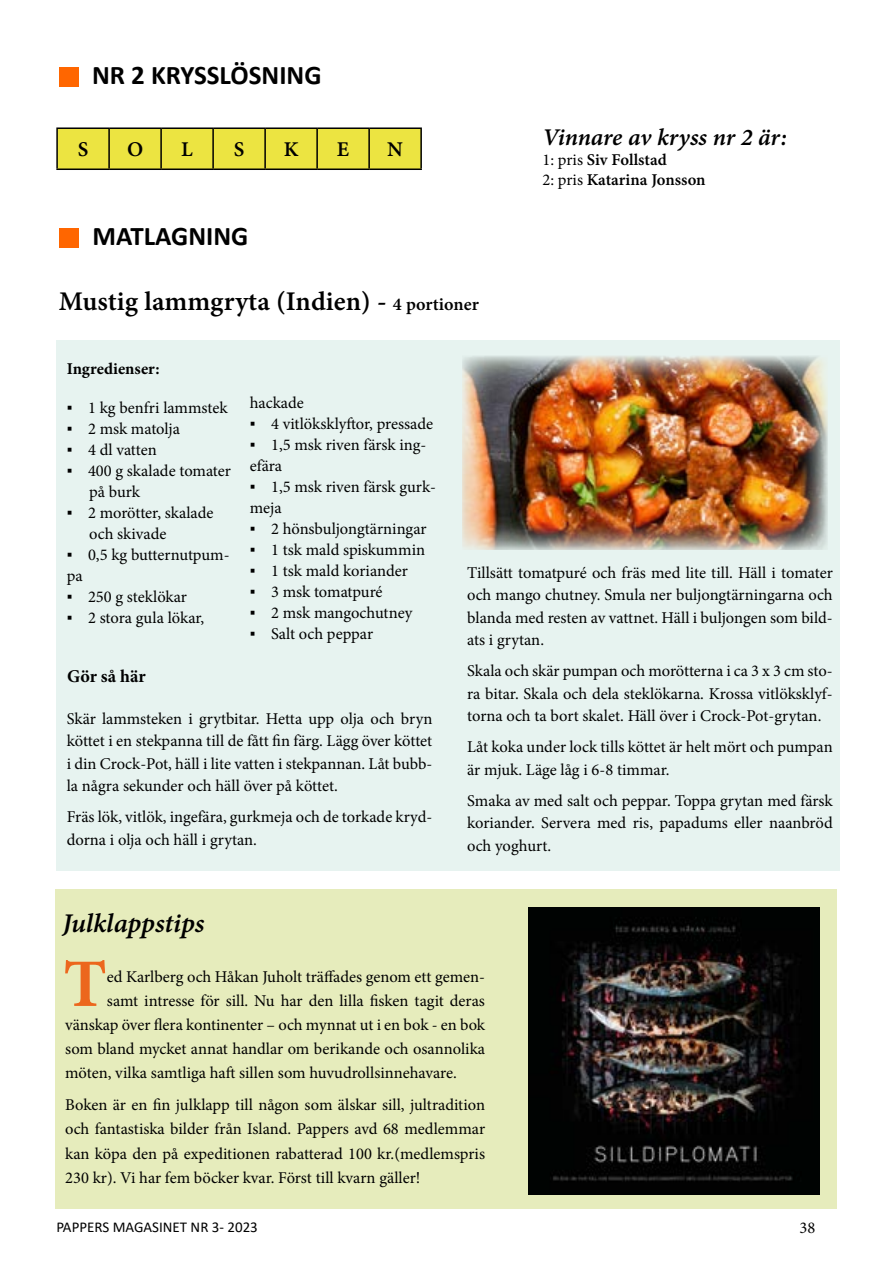
<style>
.page{position:relative;width:893px;height:1263px;background:#fff}
.page>*{position:absolute;margin:0;border:0;box-sizing:border-box;transform-origin:0 0}
.t1{font:700 67.95px "Minion Pro";color:#ec671d}
.t2{font:27px "Minion Pro Semibold Capt";letter-spacing:-.005em;color:#000}
.t3{font:700 27px "Calibri";color:#000}
.t4{font:27px "Minion Pro Semibold It Capt";letter-spacing:-.005em;color:#000}
.t5{font:24px "Minion Pro Semibold It Capt";letter-spacing:-.01em;color:#000}
.t6{font:21px "Minion Pro Semibold Capt";color:#000}
.t7{font:700 18px "Minion Pro";color:#000}
.t8{font:16.5px/22.5px "Minion Pro";letter-spacing:-.005em;color:#000}
.t9{font:16.5px/19.8px "Minion Pro Semibold Capt";letter-spacing:-.01em;color:#000}
.t10{font:700 16.5px "Minion Pro";color:#000}
.t11{font:15px "Calibri";color:#000}
.s1{font-size:18px}
.s2{font-family:"Minion Pro"}
.s3{font-family:"Calibri"}
</style>
<div class="page">
<div style="left:56px;top:340px;width:783px;height:531px;background:#e7f3f0"></div>
<div style="left:59px;top:68px;width:19px;height:19px;background:#f60"></div>
<div style="left:59px;top:229px;width:19px;height:19px;background:#f60"></div>
<img style="left:462px;top:356px;width:366px;height:194px">
<div style="left:56px;top:889px;width:781px;height:319px;background:#e6ecbc"></div>
<img style="left:528px;top:907px;width:291px;height:288px">
<div style="left:58px;top:129px;width:362px;height:39px;background:#ece441"></div>
<hr style="left:56px;top:127px;width:53px;height:2px;background:#000">
<hr style="left:56px;top:129px;width:2px;height:39px;background:#000">
<hr style="left:109px;top:127px;width:52px;height:2px;background:#000">
<hr style="left:108px;top:129px;width:2px;height:39px;background:#000">
<hr style="left:161px;top:127px;width:52px;height:2px;background:#000">
<hr style="left:160px;top:129px;width:2px;height:39px;background:#000">
<hr style="left:213px;top:127px;width:52px;height:2px;background:#000">
<hr style="left:212px;top:129px;width:2px;height:39px;background:#000">
<hr style="left:265px;top:127px;width:52px;height:2px;background:#000">
<hr style="left:264px;top:129px;width:2px;height:39px;background:#000">
<hr style="left:317px;top:127px;width:52px;height:2px;background:#000">
<hr style="left:316px;top:129px;width:2px;height:39px;background:#000">
<hr style="left:369px;top:127px;width:53px;height:2px;background:#000">
<hr style="left:368px;top:129px;width:2px;height:39px;background:#000">
<hr style="left:420px;top:129px;width:2px;height:39px;background:#000">
<hr style="left:56px;top:168px;width:53px;height:2px;background:#000">
<hr style="left:109px;top:168px;width:52px;height:2px;background:#000">
<hr style="left:161px;top:168px;width:52px;height:2px;background:#000">
<hr style="left:213px;top:168px;width:52px;height:2px;background:#000">
<hr style="left:265px;top:168px;width:52px;height:2px;background:#000">
<hr style="left:317px;top:168px;width:52px;height:2px;background:#000">
<hr style="left:369px;top:168px;width:53px;height:2px;background:#000">
<h2 class="t3" style="left:92px;top:56px;width:231px">NR 2 KRYSSLÖSNING</h2>
<p class="t6" style="left:78px;top:135px;width:12px">S</p>
<p class="t6" style="left:127px;top:135px;width:18px">O</p>
<p class="t6" style="left:181px;top:135px;width:13px">L</p>
<p class="t6" style="left:234px;top:135px;width:12px">S</p>
<p class="t6" style="left:284px;top:135px;width:16px">K</p>
<p class="t6" style="left:337px;top:135px;width:14px">E</p>
<p class="t6" style="left:387px;top:135px;width:17px">N</p>
<h2 class="t3" style="left:92px;top:217px;width:157px">MATLAGNING</h2>
<h2 class="t2" style="left:59px;top:282px;width:421px">Mustig lammgryta (Indien) - <span class="s1">4 portioner</span></h2>
<h3 class="t5" style="left:542px;top:120px;width:246px">Vinnare av kryss nr 2 är:</h3>
<p class="t9" style="left:542px;top:149px;width:165px"><span class="s2">1: pris</span> Siv Follstad<br><span class="s2">2: pris</span> Katarina Jonsson</p>
<p class="t10" style="left:67px;top:357px;width:94px">Ingredienser:</p>
<p class="t8" style="left:67px;top:396px;width:162px"><span class="s3">▪</span> 1 kg benfri lammstek</p>
<p class="t8" style="left:67px;top:417px;width:115px"><span class="s3">▪</span> 2 msk matolja</p>
<p class="t8" style="left:67px;top:438px;width:92px"><span class="s3">▪</span> 4 dl vatten</p>
<p class="t8" style="left:89px;top:460px;width:143px;line-height:21px;text-indent:-22px"><span class="s3">▪</span> 400 g skalade tomater på burk</p>
<p class="t8" style="left:89px;top:502px;width:126px;line-height:21px;text-indent:-22px"><span class="s3">▪</span> 2 morötter, skalade och skivade</p>
<p class="t8" style="left:67px;top:544px;width:164px;line-height:21px"><span class="s3">▪</span> 0,5 kg butternutpum&shy;pa</p>
<p class="t8" style="left:67px;top:585px;width:122px"><span class="s3">▪</span> 250 g steklökar</p>
<p class="t8" style="left:67px;top:606px;width:139px"><span class="s3">▪</span> 2 stora gula lökar,</p>
<p class="t8" style="left:250px;top:392px;width:56px">hackade</p>
<p class="t8" style="left:250px;top:413px;width:185px"><span class="s3">▪</span> 4 vitlöksklyftor, pressade</p>
<p class="t8" style="left:250px;top:434px;width:178px;line-height:21px"><span class="s3">▪</span> 1,5 msk riven färsk ing&shy;efära</p>
<p class="t8" style="left:250px;top:476px;width:188px;line-height:21px"><span class="s3">▪</span> 1,5 msk riven färsk gurk&shy;meja</p>
<p class="t8" style="left:250px;top:518px;width:178px"><span class="s3">▪</span> 2 hönsbuljongtärningar</p>
<p class="t8" style="left:250px;top:539px;width:177px"><span class="s3">▪</span> 1 tsk mald spiskummin</p>
<p class="t8" style="left:250px;top:560px;width:160px"><span class="s3">▪</span> 1 tsk mald koriander</p>
<p class="t8" style="left:250px;top:581px;width:134px"><span class="s3">▪</span> 3 msk tomatpuré</p>
<p class="t8" style="left:250px;top:602px;width:164px"><span class="s3">▪</span> 2 msk mangochutney</p>
<p class="t8" style="left:250px;top:623px;width:125px"><span class="s3">▪</span> Salt och peppar</p>
<p class="t7" style="left:67px;top:664px;width:80px">Gör så här</p>
<p class="t8" style="left:67px;top:707px;width:367px;text-align:justify">Skär lammsteken i grytbitar. Hetta upp olja och bryn köttet i en stekpanna till de fått fin färg. Lägg över köttet i din Crock-Pot, häll i lite vatten i stekpannan. Låt bubb&shy;la några sekunder och häll över på köttet.</p>
<p class="t8" style="left:67px;top:806px;width:367px">Fräs lök, vitlök, ingefära, gurkmeja och de torkade kryd&shy;dorna i olja och häll i grytan.</p>
<p class="t8" style="left:467px;top:561px;width:367px;text-align:justify">Tillsätt tomatpuré och fräs med lite till. Häll i tomater och mango chutney. Smula ner buljongtärningarna och blanda med resten av vattnet. Häll i buljongen som bild&shy;ats i grytan.</p>
<p class="t8" style="left:467px;top:660px;width:367px;text-align:justify">Skala och skär pumpan och morötterna i ca 3 x 3 cm sto&shy;ra bitar. Skala och dela steklökarna. Krossa vitlöksklyf&shy;torna och ta bort skalet. Häll över i Crock-Pot-grytan.</p>
<p class="t8" style="left:467px;top:736px;width:367px">Låt koka under lock tills köttet är helt mört och pumpan är mjuk. Läge låg i 6-8 timmar.</p>
<p class="t8" style="left:467px;top:789px;width:367px;text-align:justify">Smaka av med salt och peppar. Toppa grytan med färsk koriander. Servera med ris, papadums eller naanbröd och yoghurt.</p>
<h2 class="t4" style="left:62px;top:903px;width:144px">Julklappstips</h2>
<h1 class="t1" style="left:63px;top:936px;width:45px">T</h1>
<p class="t8" style="left:107px;top:965px;width:380px">ed Karlberg och Håkan Juholt träffades genom ett gemen-</p>
<p class="t8" style="left:107px;top:989px;width:380px">samt intresse för sill. Nu har den lilla fisken tagit deras</p>
<p class="t8" style="left:65px;top:1013px;width:421px">vänskap över flera kontinenter – och mynnat ut i en bok - en bok</p>
<p class="t8" style="left:65px;top:1037px;width:421px">som bland mycket annat handlar om berikande och osannolika</p>
<p class="t8" style="left:65px;top:1061px;width:393px">möten, vilka samtliga haft sillen som huvudrollsinnehavare.</p>
<p class="t8" style="left:65px;top:1093px;width:421px;line-height:24px;text-align:justify">Boken är en fin julklapp till någon som älskar sill, jultradition och fantastiska bilder från Island. Pappers avd 68 medlemmar kan köpa den på expeditionen rabatterad 100 kr.(medlemspris 230 kr). Vi har fem böcker kvar. Först till kvarn gäller!</p>
<p class="t11" style="left:56px;top:1217px;width:203px">PAPPERS MAGASINET NR 3- 2023</p>
<p class="t8" style="left:799px;top:1217px;width:17px">38</p>
</div>
